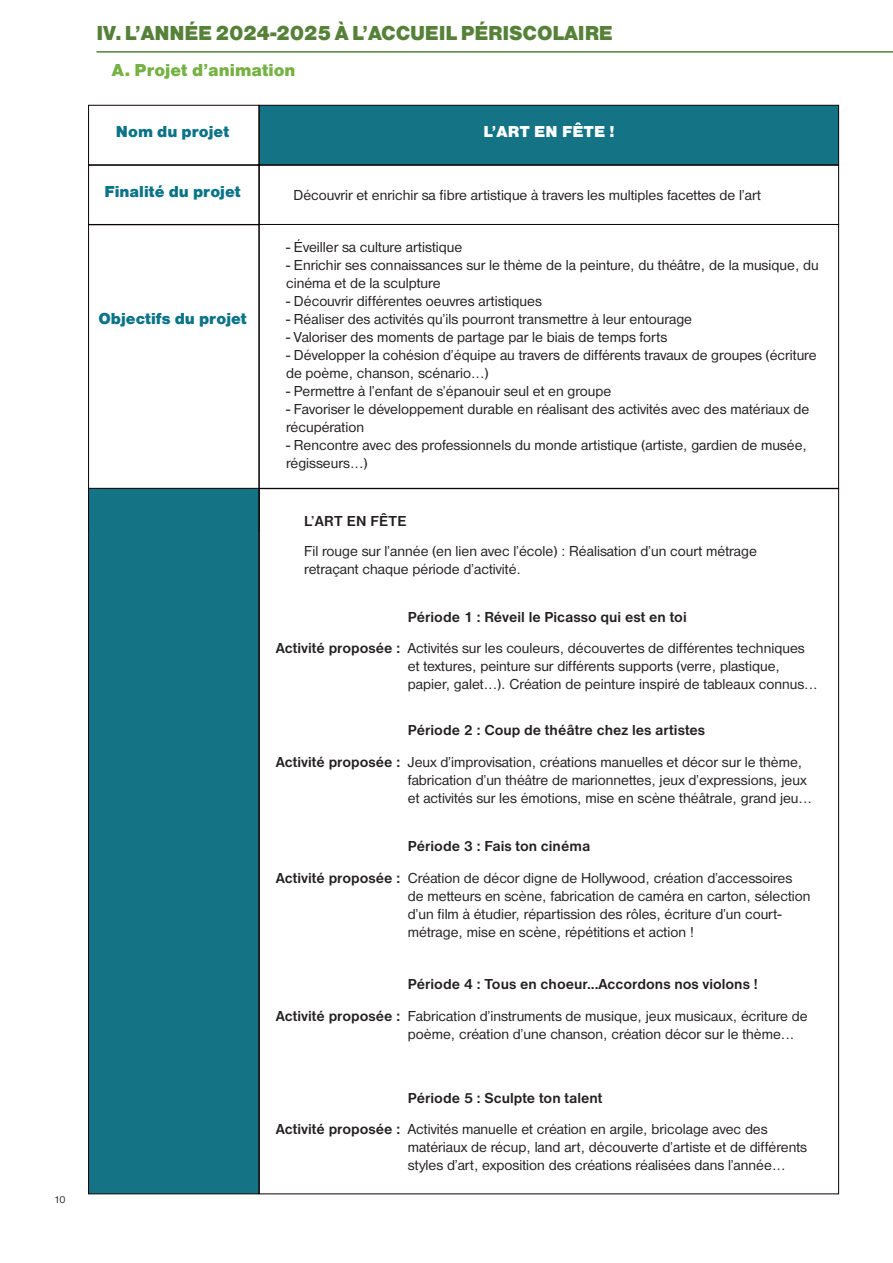
<style>
.page{position:relative;width:893px;height:1263px;background:#fff}
.page>*{position:absolute;margin:0;border:0;box-sizing:border-box;transform-origin:0 0}
.t1{font:21px "Nimbus Sans DOT Blac";letter-spacing:-.005em;color:#568139}
.t2{font:18px "Nimbus Sans DOT Blac";color:#75b143}
.t3{font:16.5px "Nimbus Sans DOT Blac";color:#0a7388}
.t4{font:16.5px "Nimbus Sans DOT Blac";letter-spacing:.015em;color:#fff}
.t5{font:15px/18px "Nimbus Sans DOT";color:#231f20}
.t6{font:700 15px "Nimbus Sans DOT";color:#231f20}
.t7{font:10.5px "Nimbus Sans DOT";color:#231f20}
</style>
<div class="page">
<hr style="left:97px;top:51px;width:796px;height:2px;background:#568139">
<div style="left:88px;top:105px;width:171px;height:60px;border:1px solid #0b0002"></div>
<div style="left:88px;top:165px;width:171px;height:60px;border:1px solid #0b0002"></div>
<div style="left:88px;top:224px;width:171px;height:307px;border:1px solid #0b0002"></div>
<div style="left:88px;top:488px;width:171px;height:706px;background:#147486;border:1px solid #0b0002"></div>
<div style="left:259px;top:105px;width:580px;height:60px;background:#147486;border:1px solid #0b0002"></div>
<div style="left:259px;top:165px;width:580px;height:60px;border:1px solid #0b0002"></div>
<div style="left:259px;top:224px;width:580px;height:265px;background:#fff;border:1px solid #0b0002"></div>
<p class="t7" style="left:54px;top:1193px;width:13px">10</p>
<p class="t1" style="left:97px;top:21px;width:518px">IV. L’ANNÉE 2024-2025 À L’ACCUEIL PÉRISCOLAIRE</p>
<p class="t2" style="left:112px;top:60px;width:185px">A. Projet d’animation</p>
<p class="t3" style="left:116px;top:122px;width:115px">Nom du projet</p>
<p class="t4" style="left:483px;top:122px;width:133px">L’ART EN FÊTE !</p>
<p class="t3" style="left:104px;top:182px;width:138px">Finalité du projet</p>
<p class="t3" style="left:98px;top:309px;width:150px">Objectifs du projet</p>
<p class="t5" style="left:293px;top:186px;width:469px">Découvrir et enrichir sa fibre artistique à travers les multiples facettes de l’art</p>
<p class="t5" style="left:286px;top:239px;width:178px">- Éveiller sa culture artistique</p>
<p class="t5" style="left:286px;top:257px;width:534px">- Enrichir ses connaissances sur le thème de la peinture, du théâtre, de la musique, du cinéma et de la sculpture</p>
<p class="t5" style="left:286px;top:293px;width:257px">- Découvrir différentes oeuvres artistiques</p>
<p class="t5" style="left:286px;top:311px;width:408px">- Réaliser des activités qu’ils pourront transmettre à leur entourage</p>
<p class="t5" style="left:286px;top:329px;width:383px">- Valoriser des moments de partage par le biais de temps forts</p>
<p class="t5" style="left:286px;top:347px;width:532px">- Développer la cohésion d’équipe au travers de différents travaux de groupes (écriture de poème, chanson, scénario...)</p>
<p class="t5" style="left:286px;top:383px;width:327px">- Permettre à l’enfant de s’épanouir seul et en groupe</p>
<p class="t5" style="left:286px;top:401px;width:525px">- Favoriser le développement durable en réalisant des activités avec des matériaux de récupération</p>
<p class="t5" style="left:286px;top:437px;width:523px">- Rencontre avec des professionnels du monde artistique (artiste, gardien de musée, régisseurs...)</p>
<p class="t6" style="left:304px;top:512px;width:104px">L’ART EN FÊTE</p>
<p class="t5" style="left:304px;top:543px;width:454px">Fil rouge sur l’année (en lien avec l’école) : Réalisation d’un court métrage retraçant chaque période d’activité.</p>
<p class="t6" style="left:276px;top:640px;width:126px">Activité proposée :</p>
<p class="t6" style="left:408px;top:608px;width:280px">Période 1 : Réveil le Picasso qui est en toi</p>
<p class="t5" style="left:408px;top:639px;width:411px">Activités sur les couleurs, découvertes de différentes techniques et textures, peinture sur différents supports (verre, plastique, papier, galet...). Création de peinture inspiré de tableaux connus...</p>
<p class="t6" style="left:276px;top:753px;width:126px">Activité proposée :</p>
<p class="t6" style="left:408px;top:722px;width:299px">Période 2 : Coup de théâtre chez les artistes</p>
<p class="t5" style="left:408px;top:753px;width:396px">Jeux d’improvisation, créations manuelles et décor sur le thème,</p>
<p class="t5" style="left:408px;top:771px;width:406px">fabrication d’un théâtre de marionnettes, jeux d’expressions, jeux et activités sur les émotions, mise en scène théâtrale, grand jeu...</p>
<p class="t6" style="left:276px;top:869px;width:126px">Activité proposée :</p>
<p class="t6" style="left:408px;top:838px;width:184px">Période 3 : Fais ton cinéma</p>
<p class="t5" style="left:408px;top:869px;width:404px">Création de décor digne de Hollywood, création d’accessoires de metteurs en scène, fabrication de caméra en carton, sélection d’un film à étudier, répartission des rôles, écriture d’un court&shy;métrage, mise en scène, répétitions et action !</p>
<p class="t6" style="left:276px;top:1007px;width:126px">Activité proposée :</p>
<p class="t6" style="left:408px;top:976px;width:351px">Période 4 : Tous en choeur...Accordons nos violons !</p>
<p class="t5" style="left:408px;top:1007px;width:401px">Fabrication d’instruments de musique, jeux musicaux, écriture de poème, création d’une chanson, création décor sur le thème...</p>
<p class="t6" style="left:276px;top:1121px;width:126px">Activité proposée :</p>
<p class="t6" style="left:408px;top:1089px;width:196px">Période 5 : Sculpte ton talent</p>
<p class="t5" style="left:408px;top:1120px;width:401px">Activités manuelle et création en argile, bricolage avec des matériaux de récup, land art, découverte d’artiste et de différents styles d’art, exposition des créations réalisées dans l’année...</p>
</div>
